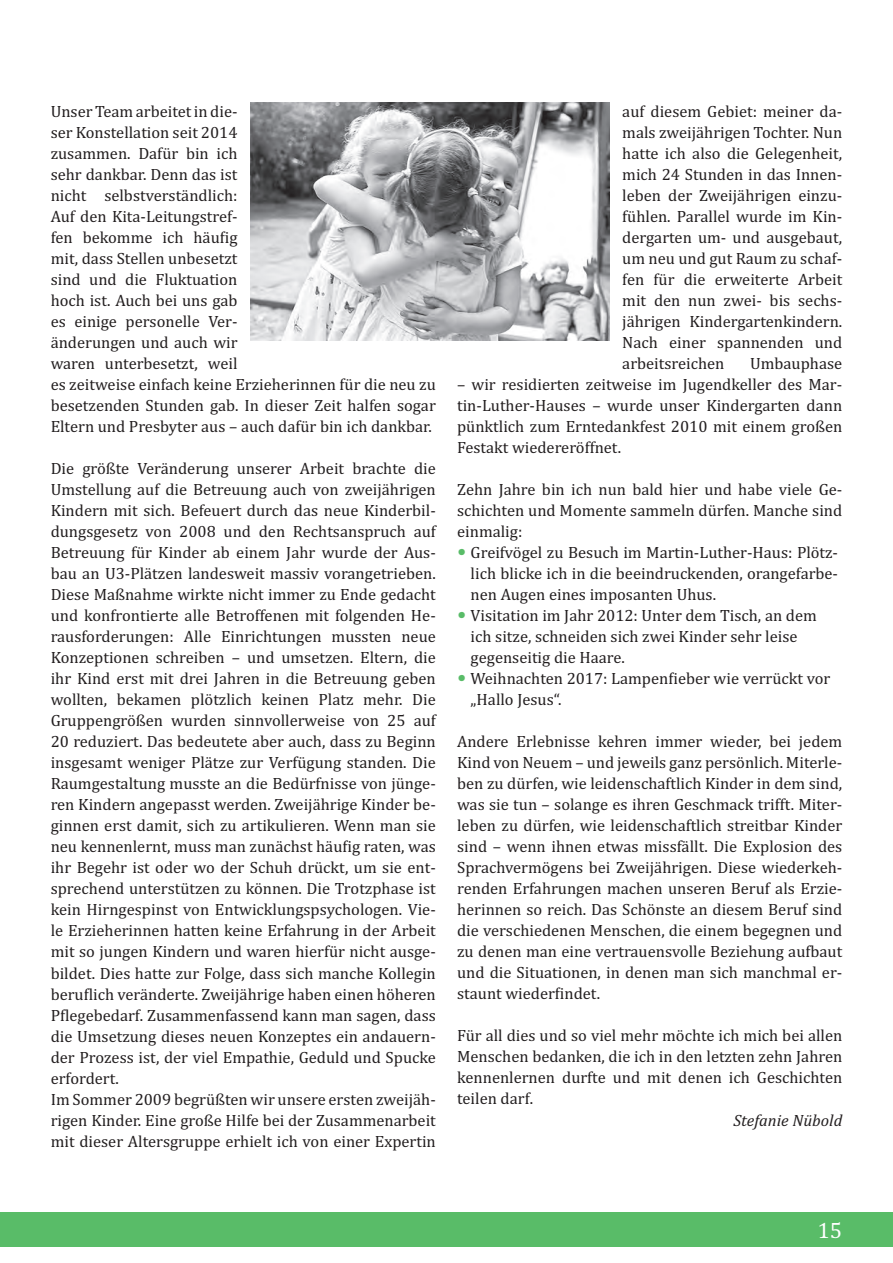
<style>
.page{position:relative;width:893px;height:1263px;background:#fff}
.page>*{position:absolute;margin:0;border:0;box-sizing:border-box;transform-origin:0 0}
.t1{font:22.5px "Cambria";color:#fff}
.t2{font:16.5px/21px "Cambria";color:#231f20;text-align:justify}
.t3{font:italic 16.5px "Cambria";color:#231f20}
.s1{font-size:21px;color:#59bc68}
</style>
<div class="page">
<div style="left:0;top:1211px;width:892px;height:34px;background:#59bc68"></div>
<img style="left:250px;top:102px;width:359px;height:239px">
<p class="t2" style="left:51px;top:100px;width:386px;text-align:left">Unser Team arbeitet in die-<br>ser Konstellation seit 2014<br>zusammen. Dafür bin ich<br>sehr dankbar. Denn das ist<br>nicht selbstverständlich:<br>Auf den Kita-Leitungstref-<br>fen bekomme ich häufig<br>mit, dass Stellen unbesetzt<br>sind und die Fluktuation<br>hoch ist. Auch bei uns gab<br>es einige personelle Ver-<br>änderungen und auch wir<br>waren unterbesetzt, weil<br>es zeitweise einfach keine Erzieherinnen für die neu zu besetzenden Stunden gab. In dieser Zeit halfen sogar<br>Eltern und Presbyter aus – auch dafür bin ich dankbar.</p>
<p class="t2" style="left:51px;top:457px;width:386px;text-align:left">Die größte Veränderung unserer Arbeit brachte die Umstellung auf die Betreuung auch von zweijährigen Kindern mit sich. Befeuert durch das neue Kinderbil&shy;dungsgesetz von 2008 und den Rechtsanspruch auf Betreuung für Kinder ab einem Jahr wurde der Aus&shy;bau an U3-Plätzen landesweit massiv vorangetrieben.<br>Diese Maßnahme wirkte nicht immer zu Ende gedacht und konfrontierte alle Betroffenen mit folgenden He&shy;rausforderungen: Alle Einrichtungen mussten neue Konzeptionen schreiben – und umsetzen. Eltern, die ihr Kind erst mit drei Jahren in die Betreuung geben wollten, bekamen plötzlich keinen Platz mehr. Die Gruppengrößen wurden sinnvollerweise von 25 auf 20 reduziert. Das bedeutete aber auch, dass zu Beginn insgesamt weniger Plätze zur Verfügung standen. Die Raumgestaltung musste an die Bedürfnisse von jünge&shy;ren Kindern angepasst werden. Zweijährige Kinder be&shy;ginnen erst damit, sich zu artikulieren. Wenn man sie neu kennenlernt, muss man zunächst häufig raten, was ihr Begehr ist oder wo der Schuh drückt, um sie ent&shy;sprechend unterstützen zu können. Die Trotzphase ist kein Hirngespinst von Entwicklungspsychologen. Vie&shy;le Erzieherinnen hatten keine Erfahrung in der Arbeit mit so jungen Kindern und waren hierfür nicht ausge&shy;bildet. Dies hatte zur Folge, dass sich manche Kollegin beruflich veränderte. Zweijährige haben einen höheren Pflegebedarf. Zusammenfassend kann man sagen, dass die Umsetzung dieses neuen Konzeptes ein andauern&shy;der Prozess ist, der viel Empathie, Geduld und Spucke erfordert.<br>Im Sommer 2009 begrüßten wir unsere ersten zweijäh&shy;rigen Kinder. Eine große Hilfe bei der Zusammenarbeit mit dieser Altersgruppe erhielt ich von einer Expertin</p>
<p class="t2" style="left:622px;top:101px;width:221px">auf diesem Gebiet: meiner da&shy;mals zweijährigen Tochter. Nun hatte ich also die Gelegenheit, mich 24 Stunden in das Innen&shy;leben der Zweijährigen einzu&shy;fühlen. Parallel wurde im Kin&shy;dergarten um- und ausgebaut, um neu und gut Raum zu schaf&shy;fen für die erweiterte Arbeit mit den nun zwei- bis sechs&shy;jährigen Kindergartenkindern.<br>Nach einer spannenden und arbeitsreichen</p>
<p class="t2" style="left:749px;top:353px;width:94px">Umbauphase</p>
<p class="t2" style="left:457px;top:374px;width:386px">– wir residierten zeitweise im Jugendkeller des Mar&shy;tin-Luther-Hauses – wurde unser Kindergarten dann pünktlich zum Erntedankfest 2010 mit einem großen Festakt wiedereröffnet.</p>
<p class="t2" style="left:457px;top:479px;width:386px">Zehn Jahre bin ich nun bald hier und habe viele Ge&shy;schichten und Momente sammeln dürfen. Manche sind einmalig:</p>
<p class="t2" style="left:470px;top:541px;width:369px;text-indent:-14px"><span class="s1">•</span> Greifvögel zu Besuch im Martin-Luther-Haus: Plötz&shy;lich blicke ich in die beeindruckenden, orangefarbe&shy;nen Augen eines imposanten Uhus.</p>
<p class="t2" style="left:470px;top:604px;width:347px;text-align:left;text-indent:-14px"><span class="s1">•</span> Visitation im Jahr 2012: Unter dem Tisch, an dem ich sitze, schneiden sich zwei Kinder sehr leise gegenseitig die Haare.</p>
<p class="t2" style="left:470px;top:667px;width:361px;text-indent:-14px"><span class="s1">•</span> Weihnachten 2017: Lampenfieber wie verrückt vor „Hallo Jesus“.</p>
<p class="t2" style="left:457px;top:730px;width:386px">Andere Erlebnisse kehren immer wieder, bei jedem Kind von Neuem – und jeweils ganz persönlich. Miterle&shy;ben zu dürfen, wie leidenschaftlich Kinder in dem sind, was sie tun – solange es ihren Geschmack trifft. Miter&shy;leben zu dürfen, wie leidenschaftlich streitbar Kinder sind – wenn ihnen etwas missfällt. Die Explosion des Sprachvermögens bei Zweijährigen. Diese wiederkeh&shy;renden Erfahrungen machen unseren Beruf als Erzie&shy;herinnen so reich. Das Schönste an diesem Beruf sind die verschiedenen Menschen, die einem begegnen und zu denen man eine vertrauensvolle Beziehung aufbaut und die Situationen, in denen man sich manchmal er&shy;staunt wiederfindet.</p>
<p class="t2" style="left:457px;top:1024px;width:386px">Für all dies und so viel mehr möchte ich mich bei allen Menschen bedanken, die ich in den letzten zehn Jahren kennenlernen durfte und mit denen ich Geschichten teilen darf.</p>
<p class="t3" style="left:733px;top:1107px;width:110px">Stefanie Nübold</p>
<h1 class="t1" style="left:817px;top:1216px;width:26px">15</h1>
</div>
